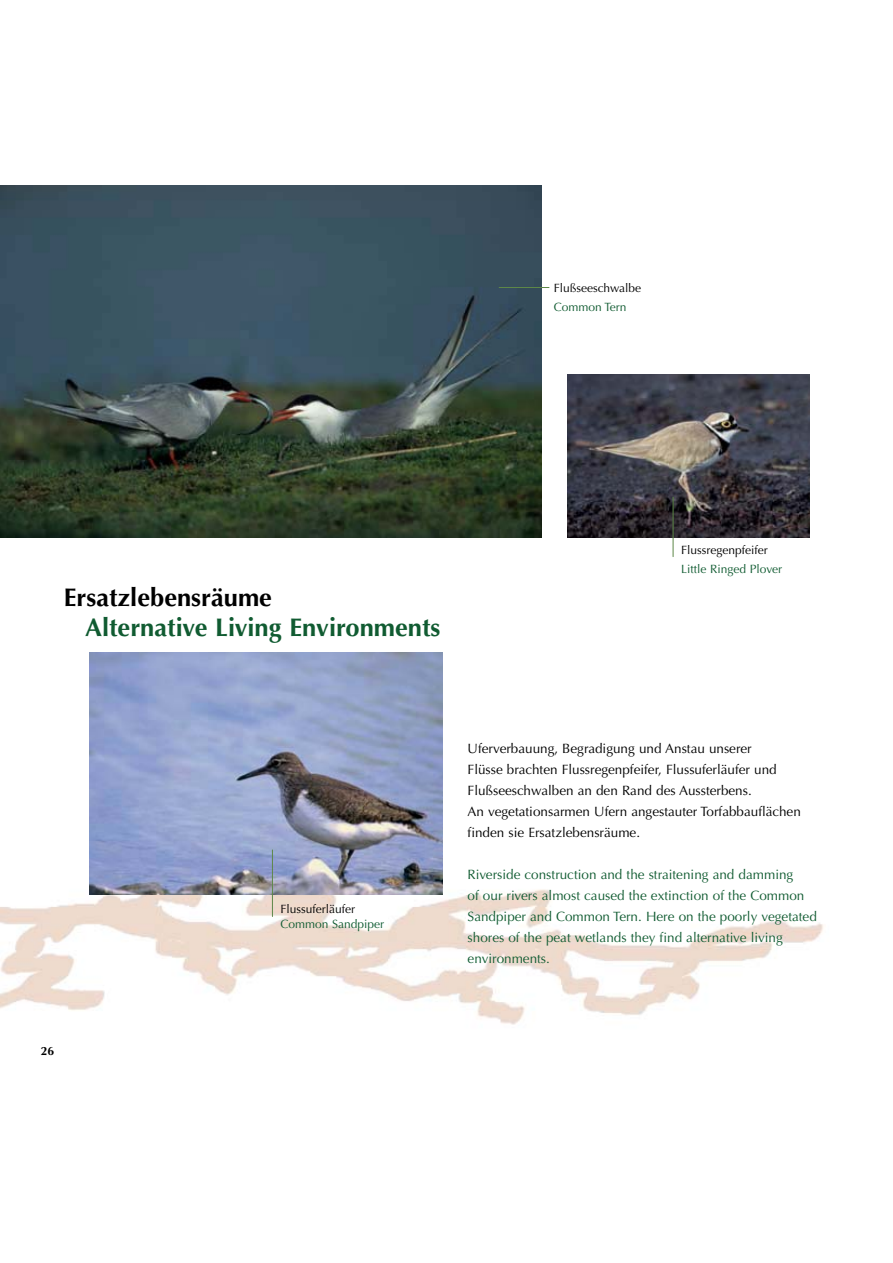
<style>
.page{position:relative;width:893px;height:1263px;background:#fff}
.page>*{position:absolute;margin:0;border:0;box-sizing:border-box;transform-origin:0 0}
.t1{font:700 25.5px "Optima";color:#105b31}
.t2{font:700 25.5px "Optima";color:#000}
.t3{font:13.5px/21px "Optima";color:#000}
.t4{font:13.5px/21px "Optima";color:#105b31}
.t5{font:12px "Optima";color:#000}
.t6{font:12px "Optima";color:#105b31}
.t7{font:700 12px "Optima";color:#000}
</style>
<div class="page">
<img style="left:0;top:538px;width:824px;height:487px">
<img style="left:0;top:185px;width:542px;height:353px">
<hr style="left:499px;top:287px;width:50px;height:1px;background:#5d8748">
<img style="left:567px;top:374px;width:243px;height:164px">
<img style="left:89px;top:653px;width:353px;height:242px">
<hr style="left:673px;top:497px;width:1px;height:60px;background:#5d8748">
<hr style="left:272px;top:850px;width:1px;height:67px;background:#5d8748">
<p class="t5" style="left:554px;top:283px;width:89px">Flußseeschwalbe</p>
<p class="t6" style="left:554px;top:302px;width:74px">Common Tern</p>
<h1 class="t2" style="left:64px;top:587px;width:210px">Ersatzlebensräume</h1>
<h1 class="t1" style="left:85px;top:617px;width:357px">Alternative Living Environments</h1>
<p class="t5" style="left:681px;top:545px;width:88px">Flussregenpfeifer</p>
<p class="t6" style="left:681px;top:564px;width:103px">Little Ringed Plover</p>
<p class="t7" style="left:41px;top:1046px;width:15px">26</p>
<p class="t5" style="left:281px;top:904px;width:76px">Flussuferläufer</p>
<p class="t6" style="left:281px;top:919px;width:105px">Common Sandpiper</p>
<p class="t3" style="left:468px;top:739px;width:335px">Uferverbauung, Begradigung und Anstau unserer<br>Flüsse brachten Flussregenpfeifer, Flussuferläufer und Flußseeschwalben an den Rand des Aussterbens.<br>An vegetationsarmen Ufern angestauter Torfabbauflächen finden sie Ersatzlebensräume.</p>
<p class="t4" style="left:468px;top:865px;width:351px">Riverside construction and the straitening and damming<br>of our rivers almost caused the extinction of the Common Sandpiper and Common Tern. Here on the poorly vegetated shores of the peat wetlands they find alternative living environments.</p>
</div>
